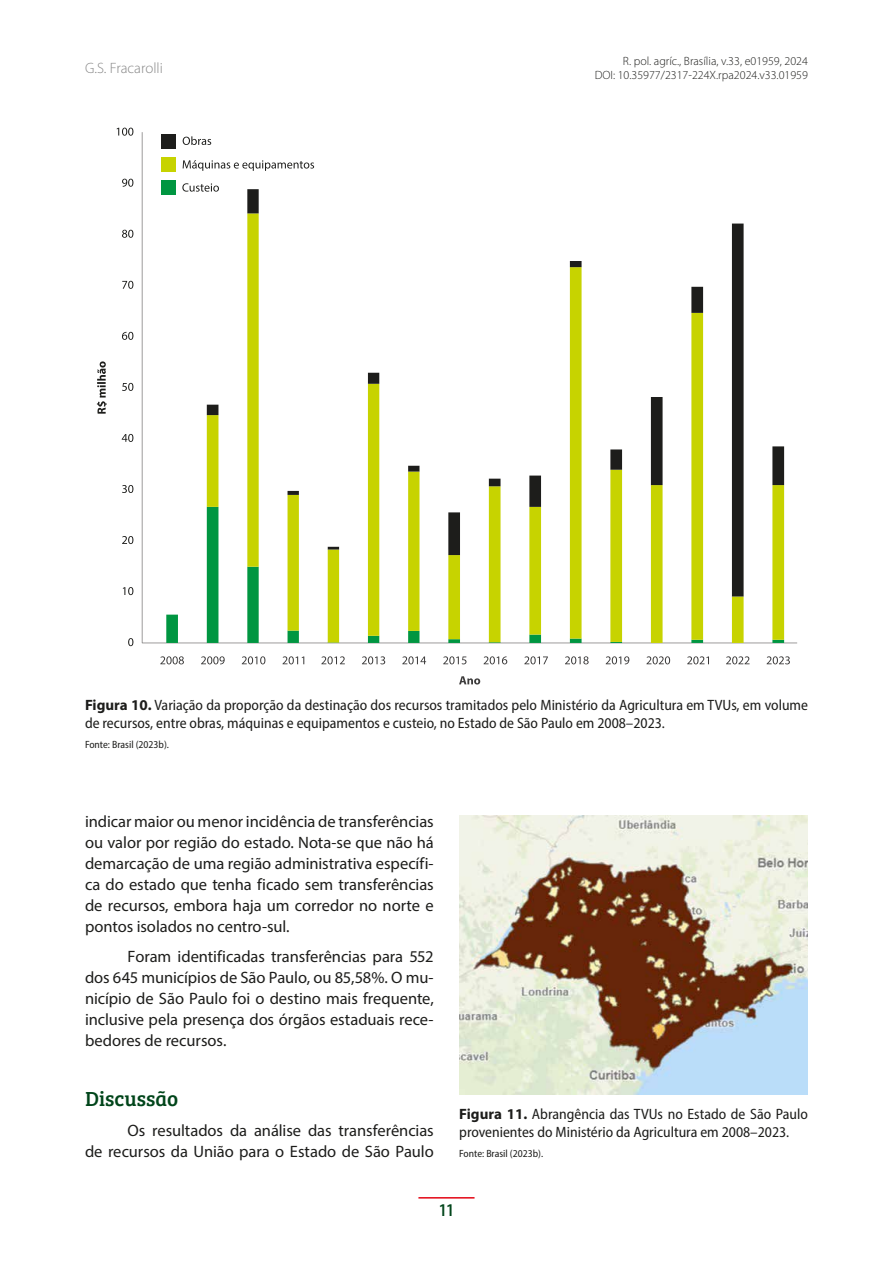
<style>
.page{position:relative;width:893px;height:1263px;background:#fff}
.page>*{position:absolute;margin:0;border:0;box-sizing:border-box;transform-origin:0 0}
.t1{font:21px "Bree Serif";color:#00451a}
.t2{font:600 condensed 18px "Myriad Pro";color:#00451a}
.t3{font:16.5px/21px "Myriad Pro";letter-spacing:-.005em;color:#1d1d1b;text-align:justify}
.t4{font:semi-condensed 15px/18px "Myriad Pro";color:#1d1d1b}
.t5{font:300 15px "Myriad Pro";color:#878787}
.t6{font:300 12px/14.4px "Myriad Pro";color:#1d1d1b;text-align:right}
.t7{font:semi-condensed 10.5px "Myriad Pro";color:#1d1d1b}
.s1{font-weight:700;font-stretch:normal}
</style>
<div class="page">
<hr style="left:418px;top:1197px;width:57px;height:1px;background:#e30614">
<svg style="left:141px;top:132px;width:656px;height:512px"></svg>
<svg style="left:160px;top:656px;width:24px;height:8px"></svg>
<svg style="left:201px;top:656px;width:24px;height:8px"></svg>
<svg style="left:242px;top:656px;width:23px;height:8px"></svg>
<svg style="left:283px;top:656px;width:21px;height:8px"></svg>
<svg style="left:321px;top:656px;width:24px;height:8px"></svg>
<svg style="left:362px;top:656px;width:23px;height:8px"></svg>
<svg style="left:402px;top:656px;width:24px;height:8px"></svg>
<svg style="left:443px;top:656px;width:23px;height:8px"></svg>
<svg style="left:484px;top:656px;width:23px;height:8px"></svg>
<svg style="left:524px;top:656px;width:24px;height:8px"></svg>
<svg style="left:565px;top:656px;width:24px;height:8px"></svg>
<svg style="left:606px;top:656px;width:23px;height:8px"></svg>
<svg style="left:646px;top:656px;width:24px;height:8px"></svg>
<svg style="left:687px;top:656px;width:22px;height:8px"></svg>
<svg style="left:726px;top:656px;width:23px;height:8px"></svg>
<svg style="left:767px;top:656px;width:23px;height:8px"></svg>
<svg style="left:459px;top:676px;width:21px;height:8px"></svg>
<div style="left:162px;top:134px;width:14px;height:14px;background:#1d1d1b"></div>
<svg style="left:183px;top:136px;width:28px;height:9px"></svg>
<div style="left:162px;top:158px;width:14px;height:14px;background:#c7d300"></div>
<svg style="left:183px;top:160px;width:131px;height:11px"></svg>
<div style="left:162px;top:181px;width:14px;height:14px;background:#009641"></div>
<svg style="left:182px;top:183px;width:37px;height:9px"></svg>
<svg style="left:166px;top:507px;width:41px;height:136px"></svg>
<svg style="left:207px;top:596px;width:577px;height:47px"></svg>
<svg style="left:207px;top:189px;width:577px;height:407px"></svg>
<svg style="left:117px;top:128px;width:16px;height:518px"></svg>
<svg style="left:97px;top:361px;width:10px;height:53px"></svg>
<img style="left:459px;top:815px;width:349px;height:280px">
<p class="t5" style="left:85px;top:59px;width:79px">G.S. Fracarolli</p>
<p class="t6" style="left:595px;top:54px;width:215px">R. pol. agríc., Brasília, v.33, e01959, 2024<br>DOI: 10.35977/2317-224X.rpa2024.v33.01959</p>
<p class="t4" style="left:85px;top:695px;width:724px"><span class="s1">Figura 10.</span> Variação da proporção da destinação dos recursos tramitados pelo Ministério da Agricultura em TVUs, em volume de recursos, entre obras, máquinas e equipamentos e custeio, no Estado de São Paulo em 2008–2023.</p>
<p class="t7" style="left:85px;top:738px;width:86px">Fonte: Brasil (2023b).</p>
<p class="t3" style="left:85px;top:811px;width:350px">indicar maior ou menor incidência de transferências ou valor por região do estado. Nota-se que não há demarcação de uma região administrativa específi&shy;ca do estado que tenha ficado sem transferências de recursos, embora haja um corredor no norte e pontos isolados no centro-sul.</p>
<p class="t3" style="left:85px;top:945px;width:350px;text-indent:43px">Foram identificadas transferências para 552 dos 645 municípios de São Paulo, ou 85,58%. O mu&shy;nicípio de São Paulo foi o destino mais frequente, inclusive pela presença dos órgãos estaduais rece&shy;bedores de recursos.</p>
<p class="t1" style="left:85px;top:1083px;width:95px">Discussão</p>
<p class="t3" style="left:85px;top:1119px;width:350px;text-align:right">Os resultados da análise das transferências<br>de recursos da União para o Estado de São Paulo</p>
<p class="t4" style="left:459px;top:1104px;width:350px"><span class="s1">Figura 11.</span> Abrangência das TVUs no Estado de São Paulo provenientes do Ministério da Agricultura em 2008–2023.</p>
<p class="t7" style="left:459px;top:1147px;width:86px">Fonte: Brasil (2023b).</p>
<p class="t2" style="left:439px;top:1200px;width:16px">11</p>
</div>
